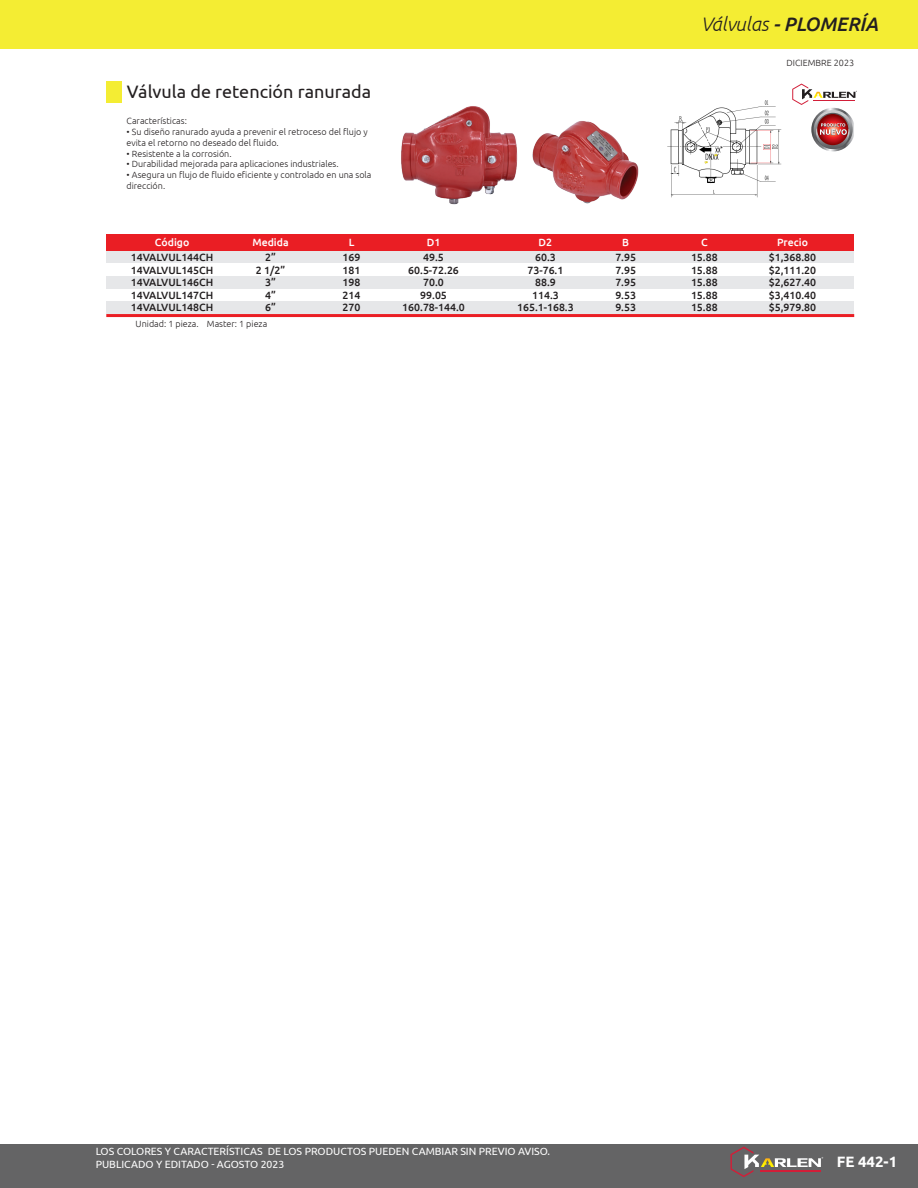
<style>
.page{position:relative;width:918px;height:1188px;background:#fff}
.page>*{position:absolute;margin:0;border:0;box-sizing:border-box;transform-origin:0 0}
.t1{font:italic 500 19.5px "Ubuntu";color:#231f20}
.TÍTULOS_DE_PRODUCTOS{font:18px "Ubuntu";color:#231f20}
.t2{font:700 15px "Ubuntu";color:#fff}
.CODIGO{font:500 10.5px "Ubuntu";color:#231f20}
.t3{font:10.5px/12.6px "Ubuntu";color:#fff}
.ENCABEZADO_DE_TABLA{font:500 10.5px "Ubuntu";color:#fff}
.CARACTERISTICAS{font:300 9px/10.8px "Ubuntu";color:#231f20}
.MASTER_UNIDAD{font:300 9px "Ubuntu";color:#231f20}
.s1{font-weight:300}
</style>
<div class="page">
<div style="left:1px;top:0;width:917px;height:49px;background:#f4ed33"></div>
<div style="left:1px;top:1145px;width:917px;height:43px;background:#646465"></div>
<svg style="left:730px;top:1147px;width:93px;height:30px"></svg>
<div style="left:106px;top:251px;width:748px;height:12px;background:#e6e7e9"></div>
<div style="left:106px;top:276px;width:748px;height:13px;background:#e6e7e9"></div>
<div style="left:106px;top:302px;width:748px;height:12px;background:#e6e7e9"></div>
<hr style="left:106px;top:314px;width:748px;height:3px;background:#ea1e24">
<div style="left:106px;top:235px;width:748px;height:16px;background:#ea1e24"></div>
<div style="left:107px;top:81px;width:15px;height:22px;background:#f4ed33"></div>
<svg style="left:792px;top:84px;width:65px;height:67px"></svg>
<img style="left:532px;top:121px;width:107px;height:83px">
<img style="left:401px;top:106px;width:117px;height:99px">
<img style="left:667px;top:100px;width:115px;height:98px">
<p class="t1" style="left:701px;top:12px;width:179px"><span class="s1">Válvulas</span> - PLOMERÍA</p>
<p class="TÍTULOS_DE_PRODUCTOS" style="left:127px;top:81px;width:246px">Válvula de retención ranurada</p>
<p class="CARACTERISTICAS" style="left:127px;top:115px;width:62px">Características:</p>
<p class="CARACTERISTICAS" style="left:127px;top:126px;width:243px">• Su diseño ranurado ayuda a prevenir el retroceso del flujo y evita el retorno no deseado del fluido.</p>
<p class="CARACTERISTICAS" style="left:127px;top:148px;width:107px">• Resistente a la corrosión.</p>
<p class="CARACTERISTICAS" style="left:127px;top:159px;width:214px">• Durabilidad mejorada para aplicaciones industriales.</p>
<p class="CARACTERISTICAS" style="left:127px;top:169px;width:246px">• Asegura un flujo de fluido eficiente y controlado en una sola dirección.</p>
<p class="MASTER_UNIDAD" style="left:787px;top:58px;width:69px">DICIEMBRE 2023</p>
<p class="ENCABEZADO_DE_TABLA" style="left:155px;top:236px;width:36px">Código</p>
<p class="ENCABEZADO_DE_TABLA" style="left:252px;top:236px;width:38px">Medida</p>
<p class="ENCABEZADO_DE_TABLA" style="left:349px;top:236px;width:7px">L</p>
<p class="ENCABEZADO_DE_TABLA" style="left:427px;top:236px;width:15px">D1</p>
<p class="ENCABEZADO_DE_TABLA" style="left:539px;top:236px;width:15px">D2</p>
<p class="ENCABEZADO_DE_TABLA" style="left:622px;top:236px;width:8px">B</p>
<p class="ENCABEZADO_DE_TABLA" style="left:701px;top:236px;width:8px">C</p>
<p class="ENCABEZADO_DE_TABLA" style="left:777px;top:236px;width:32px">Precio</p>
<p class="CODIGO" style="left:131px;top:251px;width:84px">14VALVUL144CH</p>
<p class="CODIGO" style="left:131px;top:263px;width:84px">14VALVUL145CH</p>
<p class="CODIGO" style="left:131px;top:276px;width:84px">14VALVUL146CH</p>
<p class="CODIGO" style="left:131px;top:288px;width:84px">14VALVUL147CH</p>
<p class="CODIGO" style="left:131px;top:301px;width:84px">14VALVUL148CH</p>
<p class="CODIGO" style="left:265px;top:251px;width:12px">2”</p>
<p class="CODIGO" style="left:256px;top:263px;width:31px">2 1/2”</p>
<p class="CODIGO" style="left:265px;top:276px;width:12px">3”</p>
<p class="CODIGO" style="left:265px;top:288px;width:12px">4”</p>
<p class="CODIGO" style="left:265px;top:301px;width:12px">6”</p>
<p class="MASTER_UNIDAD" style="left:136px;top:318px;width:133px">Unidad: 1 pieza. Master: 1 pieza</p>
<p class="CODIGO" style="left:343px;top:251px;width:19px">169</p>
<p class="CODIGO" style="left:343px;top:263px;width:19px">181</p>
<p class="CODIGO" style="left:343px;top:276px;width:19px">198</p>
<p class="CODIGO" style="left:343px;top:288px;width:19px">214</p>
<p class="CODIGO" style="left:343px;top:301px;width:19px">270</p>
<p class="CODIGO" style="left:423px;top:251px;width:22px">49.5</p>
<p class="CODIGO" style="left:408px;top:263px;width:52px">60.5-72.26</p>
<p class="CODIGO" style="left:423px;top:276px;width:22px">70.0</p>
<p class="CODIGO" style="left:420px;top:288px;width:28px">99.05</p>
<p class="CODIGO" style="left:402px;top:301px;width:64px">160.78-144.0</p>
<p class="CODIGO" style="left:535px;top:251px;width:22px">60.3</p>
<p class="CODIGO" style="left:527px;top:263px;width:37px">73-76.1</p>
<p class="CODIGO" style="left:535px;top:276px;width:22px">88.9</p>
<p class="CODIGO" style="left:532px;top:288px;width:28px">114.3</p>
<p class="CODIGO" style="left:517px;top:301px;width:58px">165.1-168.3</p>
<p class="CODIGO" style="left:615px;top:251px;width:22px">7.95</p>
<p class="CODIGO" style="left:615px;top:263px;width:22px">7.95</p>
<p class="CODIGO" style="left:615px;top:276px;width:22px">7.95</p>
<p class="CODIGO" style="left:615px;top:288px;width:22px">9.53</p>
<p class="CODIGO" style="left:615px;top:301px;width:22px">9.53</p>
<p class="CODIGO" style="left:691px;top:251px;width:28px">15.88</p>
<p class="CODIGO" style="left:691px;top:263px;width:28px">15.88</p>
<p class="CODIGO" style="left:691px;top:276px;width:28px">15.88</p>
<p class="CODIGO" style="left:691px;top:288px;width:28px">15.88</p>
<p class="CODIGO" style="left:691px;top:301px;width:28px">15.88</p>
<p class="CODIGO" style="left:769px;top:251px;width:49px">$1,368.80</p>
<p class="CODIGO" style="left:769px;top:263px;width:49px">$2,111.20</p>
<p class="CODIGO" style="left:769px;top:276px;width:49px">$2,627.40</p>
<p class="CODIGO" style="left:769px;top:288px;width:49px">$3,410.40</p>
<p class="CODIGO" style="left:769px;top:301px;width:49px">$5,979.80</p>
<p class="t3" style="left:96px;top:1145px;width:456px">LOS COLORES Y CARACTERÍSTICAS DE LOS PRODUCTOS PUEDEN CAMBIAR SIN PREVIO AVISO.<br>PUBLICADO Y EDITADO - AGOSTO 2023</p>
<p class="t2" style="left:837px;top:1152px;width:62px">FE 442-1</p>
</div>
